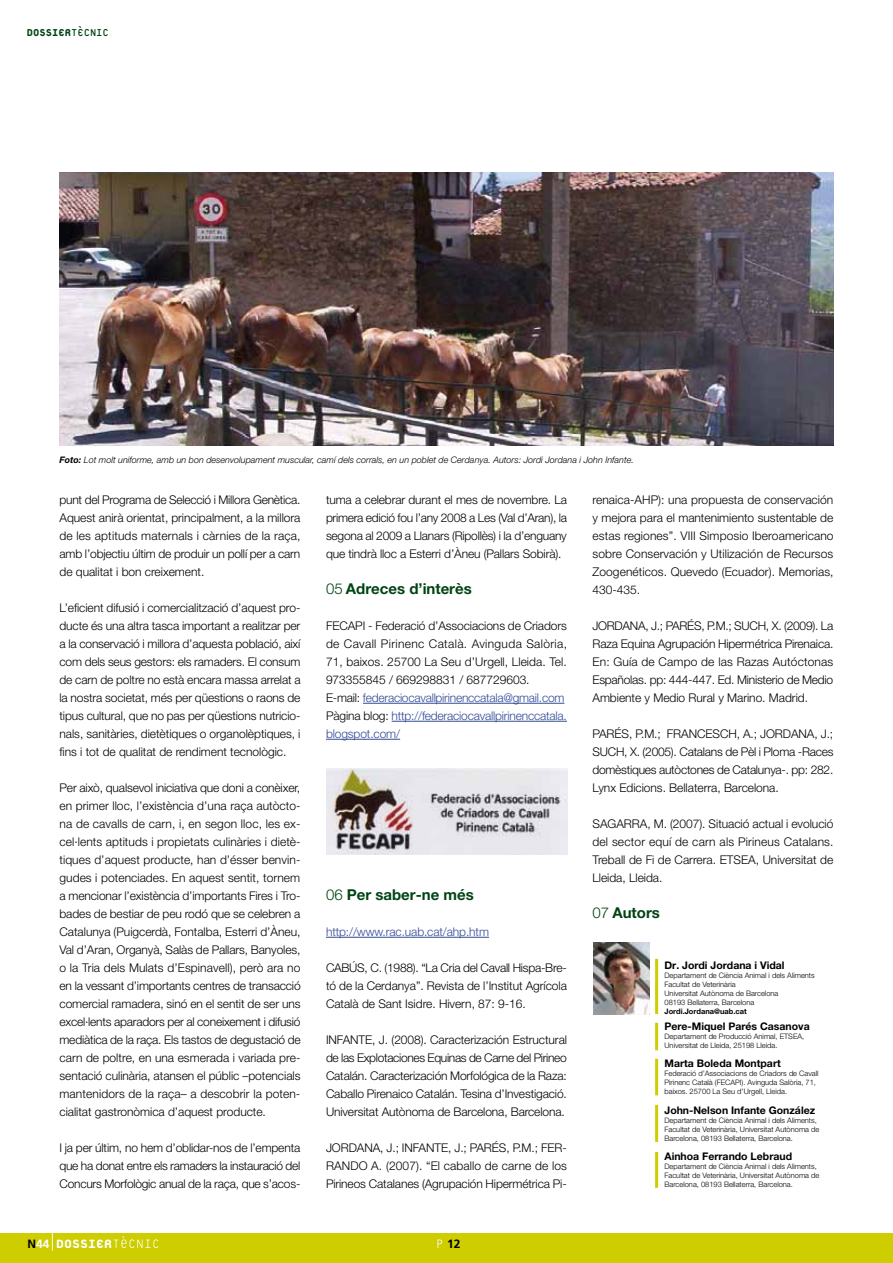
<style>
.page{position:relative;width:893px;height:1263px;background:#fff}
.page>*{position:absolute;margin:0;border:0;box-sizing:border-box;transform-origin:0 0}
.t1{font:800 18px "Platelet";color:#fff;scale:.96 1}
.t2{font:700 15px "Helvetica Neue LT Pro";color:#004413}
.t3{font:800 15px "Platelet";color:#004413;scale:.91 1}
.t4{font:300 12px/18px "Helvetica Neue LT Pro";letter-spacing:-.005em;color:#000;text-align:justify}
.t5{font:300 12px "Helvetica Neue LT Pro";letter-spacing:-.01em;color:#324a97}
.t6{font:700 12px "Frutiger";color:#000}
.t7{font:700 10.5px "Helvetica Neue LT Pro";color:#000}
.t8{font:italic 300 9px "Helvetica Neue LT Pro";color:#000}
.t9{font:300 7.5px/9px "Helvetica Neue LT Pro";color:#000}
.t10{font:700 7.5px "Helvetica Neue LT Pro";color:#000}
.s1{font-weight:400}
.s2{font-weight:700}
.s3{font-family:"Frutiger";font-weight:700;font-size:12px;color:#000}
.s4{font-family:"Frutiger";font-weight:700;font-size:12px}
.s5{font-weight:300}
.s6{color:#324a97}
</style>
<div class="page">
<div style="left:0;top:1233px;width:893px;height:30px;background:#cdcd00"></div>
<svg style="left:437px;top:1239px;width:5px;height:9px"></svg>
<svg style="left:52px;top:1233px;width:1px;height:17px"></svg>
<svg style="left:113px;top:1236px;width:45px;height:12px"></svg>
<hr style="left:363px;top:703px;width:201px;height:1px;background:#324a97">
<hr style="left:392px;top:721px;width:175px;height:1px;background:#324a97">
<hr style="left:326px;top:739px;width:74px;height:1px;background:#324a97">
<hr style="left:326px;top:937px;width:163px;height:1px;background:#324a97">
<img style="left:60px;top:172px;width:773px;height:274px">
<img style="left:326px;top:768px;width:241px;height:87px">
<hr style="left:655px;top:959px;width:3px;height:55px;background:#cdcd00">
<hr style="left:655px;top:1023px;width:3px;height:27px;background:#cdcd00">
<hr style="left:655px;top:1059px;width:3px;height:36px;background:#cdcd00">
<hr style="left:655px;top:1105px;width:3px;height:37px;background:#cdcd00">
<img style="left:593px;top:942px;width:56px;height:72px">
<hr style="left:655px;top:1152px;width:3px;height:36px;background:#cdcd00">
<p class="t3" style="left:27px;top:26px;width:92px">DOSSIER<span class="s1">TÈCNIC</span></p>
<p class="t8" style="left:60px;top:454px;width:576px"><span class="s2">Foto:</span> Lot molt uniforme, amb un bon desenvolupament muscular, camí dels corrals, en un poblet de Cerdanya. Autors: Jordi Jordana i John Infante.</p>
<p class="t4" style="left:60px;top:490px;width:243px">punt del Programa de Selecció i Millora Genètica.<br>Aquest anirà orientat, principalment, a la millora de les aptituds maternals i càrnies de la raça, amb l’objectiu últim de produir un pollí per a carn de qualitat i bon creixement.</p>
<p class="t4" style="left:60px;top:598px;width:243px">L’eficient difusió i comercialització d’aquest pro&shy;ducte és una altra tasca important a realitzar per a la conservació i millora d’aquesta població, així com dels seus gestors: els ramaders. El consum de carn de poltre no està encara massa arrelat a la nostra societat, més per qüestions o raons de tipus cultural, que no pas per qüestions nutricio&shy;nals, sanitàries, dietètiques o organolèptiques, i fins i tot de qualitat de rendiment tecnològic.</p>
<p class="t4" style="left:60px;top:778px;width:243px">Per això, qualsevol iniciativa que doni a conèixer, en primer lloc, l’existència d’una raça autòcto&shy;na de cavalls de carn, i, en segon lloc, les ex&shy;cel·lents aptituds i propietats culinàries i dietè&shy;tiques d’aquest producte, han d’ésser benvin&shy;gudes i potenciades. En aquest sentit, tornem a mencionar l’existència d’importants Fires i Tro&shy;bades de bestiar de peu rodó que se celebren a Catalunya (Puigcerdà, Fontalba, Esterri d’Àneu, Val d’Aran, Organyà, Salàs de Pallars, Banyoles, o la Tria dels Mulats d’Espinavell), però ara no en la vessant d’importants centres de transacció comercial ramadera, sinó en el sentit de ser uns excel·lents aparadors per al coneixement i difusió mediàtica de la raça. Els tastos de degustació de carn de poltre, en una esmerada i variada pre&shy;sentació culinària, atansen el públic –potencials mantenidors de la raça– a descobrir la poten&shy;cialitat gastronòmica d’aquest producte.</p>
<p class="t4" style="left:60px;top:1138px;width:242px">I ja per últim, no hem d’oblidar-nos de l’empenta que ha donat entre els ramaders la instauració del Concurs Morfològic anual de la raça, que s’acos-</p>
<h1 class="t1" style="left:28px;top:1235px;width:89px"><span class="s3">N</span><span class="s4">44</span> DOSSIER</h1>
<p class="t4" style="left:326px;top:490px;width:243px">tuma a celebrar durant el mes de novembre. La primera edició fou l’any 2008 a Les (Val d’Aran), la segona al 2009 a Llanars (Ripollès) i la d’enguany que tindrà lloc a Esterri d’Àneu (Pallars Sobirà).</p>
<p class="t2" style="left:326px;top:579px;width:147px"><span class="s5">05</span> Adreces d’interès</p>
<p class="t4" style="left:326px;top:616px;width:242px;text-align:left">FECAPI - Federació d’Associacions de Criadors de Cavall Pirinenc Català. Avinguda Salòria, 71, baixos. 25700 La Seu d’Urgell, Lleida. Tel.<br>973355845 / 669298831 / 687729603.<br>E-mail: <span class="s6">federaciocavallpirinenccatala@gmail.com </span>Pàgina blog: <span class="s6">http://federaciocavallpirinenccatala. blogspot.com/</span></p>
<p class="t2" style="left:326px;top:885px;width:149px"><span class="s5">06</span> Per saber-ne més</p>
<p class="t5" style="left:326px;top:924px;width:164px">http://www.rac.uab.cat/ahp.htm</p>
<p class="t4" style="left:326px;top:958px;width:242px">CABÚS, C. (1988). “La Cria del Cavall Hispa-Bre&shy;tó de la Cerdanya”. Revista de l’Institut Agrícola Català de Sant Isidre. Hivern, 87: 9-16.</p>
<p class="t4" style="left:326px;top:1030px;width:243px">INFANTE, J. (2008). Caracterización Estructural de las Explotaciones Equinas de Carne del Pirineo Catalán. Caracterización Morfológica de la Raza:<br>Caballo Pirenaico Catalán. Tesina d’Investigació.<br>Universitat Autònoma de Barcelona, Barcelona.</p>
<p class="t4" style="left:326px;top:1138px;width:242px">JORDANA, J.; INFANTE, J.; PARÉS, P.M.; FER-RANDO A. (2007). “El caballo de carne de los Pirineos Catalanes (Agrupación Hipermétrica Pi-</p>
<p class="t6" style="left:447px;top:1237px;width:15px">12</p>
<p class="t4" style="left:592px;top:490px;width:243px">renaica-AHP): una propuesta de conservación y mejora para el mantenimiento sustentable de estas regiones”. VIII Simposio Iberoamericano sobre Conservación y Utilización de Recursos Zoogenéticos. Quevedo (Ecuador). Memorias, 430-435.</p>
<p class="t4" style="left:592px;top:616px;width:242px">JORDANA, J.; PARÉS, P.M.; SUCH, X. (2009). La Raza Equina Agrupación Hipermétrica Pirenaica.<br>En: Guía de Campo de las Razas Autóctonas Españolas. pp: 444-447. Ed. Ministerio de Medio Ambiente y Medio Rural y Marino. Madrid.</p>
<p class="t4" style="left:592px;top:724px;width:243px">PARÉS, P.M.; FRANCESCH, A.; JORDANA, J.; SUCH, X. (2005). Catalans de Pèl i Ploma -Races domèstiques autòctones de Catalunya-. pp: 282.<br>Lynx Edicions. Bellaterra, Barcelona.</p>
<p class="t4" style="left:592px;top:814px;width:243px">SAGARRA, M. (2007). Situació actual i evolució del sector equí de carn als Pirineus Catalans.<br>Treball de Fi de Carrera. ETSEA, Universitat de Lleida, Lleida.</p>
<p class="t2" style="left:592px;top:903px;width:69px"><span class="s5">07</span> Autors</p>
<p class="t7" style="left:664px;top:959px;width:122px">Dr. Jordi Jordana i Vidal</p>
<p class="t9" style="left:664px;top:971px;width:152px">Departament de Ciència Animal i dels Aliments Facultat de Veterinària<br>Universitat Autònoma de Barcelona<br>08193 Bellaterra, Barcelona</p>
<p class="t10" style="left:664px;top:1007px;width:84px">Jordi.Jordana@uab.cat</p>
<p class="t7" style="left:664px;top:1020px;width:147px">Pere-Miquel Parés Casanova</p>
<p class="t9" style="left:664px;top:1032px;width:141px">Departament de Producció Animal, ETSEA,<br>Universitat de Lleida, 25198 Lleida.</p>
<p class="t7" style="left:664px;top:1057px;width:118px">Marta Boleda Montpart</p>
<p class="t9" style="left:664px;top:1069px;width:156px">Federació d’Associacions de Criadors de Cavall<br>Pirinenc Català (FECAPI). Avinguda Salòria, 71, baixos. 25700 La Seu d’Urgell, Lleida.</p>
<p class="t7" style="left:664px;top:1103px;width:152px">John-Nelson Infante González</p>
<p class="t9" style="left:664px;top:1115px;width:156px">Departament de Ciència Animal i dels Aliments,<br>Facultat de Veterinària, Universitat Autònoma de<br>Barcelona, 08193 Bellaterra, Barcelona.</p>
<p class="t7" style="left:664px;top:1150px;width:129px">Ainhoa Ferrando Lebraud</p>
<p class="t9" style="left:664px;top:1162px;width:156px">Departament de Ciència Animal i dels Aliments,<br>Facultat de Veterinària, Universitat Autònoma de<br>Barcelona, 08193 Bellaterra, Barcelona.</p>
</div>
